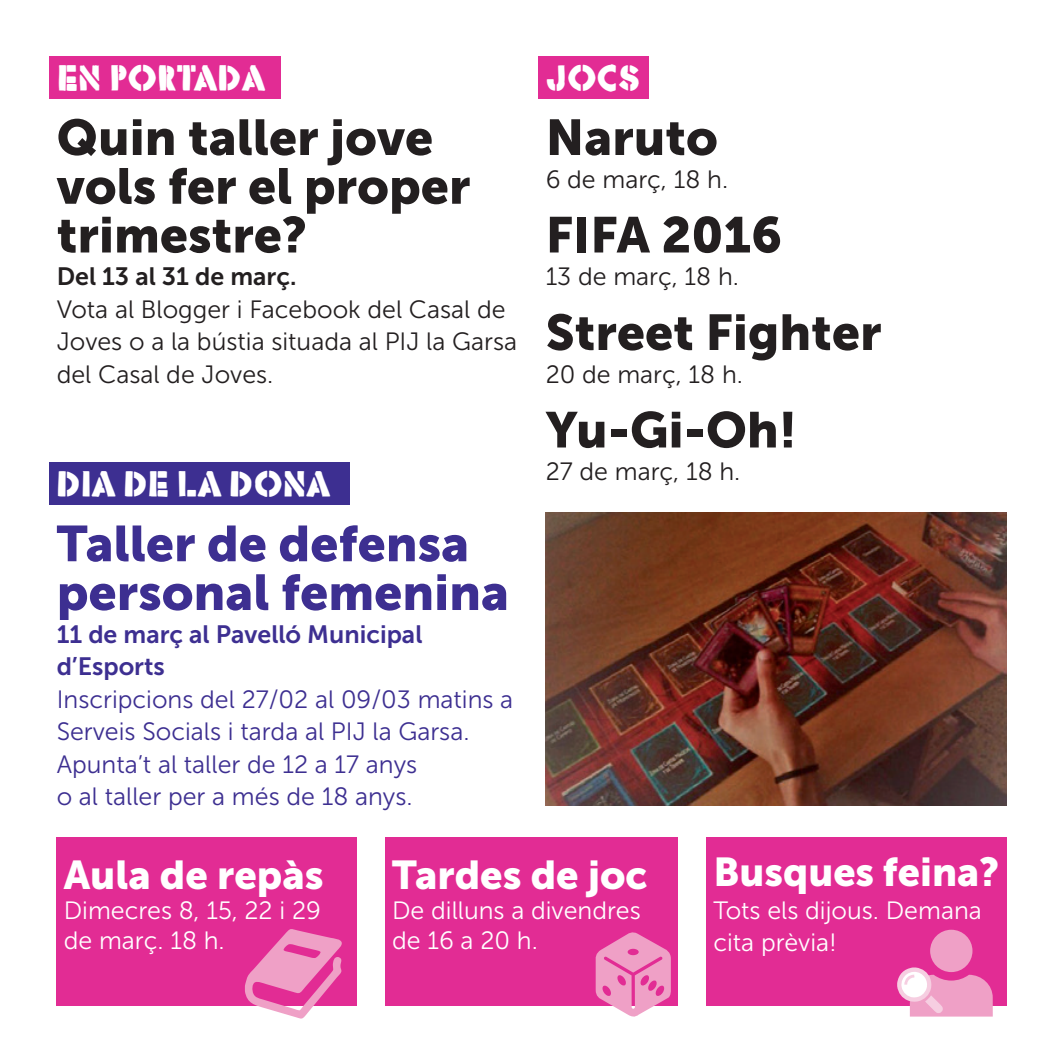
<style>
.page{position:relative;width:1063px;height:1063px;background:#fff}
.page>*{position:absolute;margin:0;border:0;box-sizing:border-box;transform-origin:0 0}
.t1{font:50px/48.8px "Museo Sans 900";color:#231f20}
.t2{font:50px/48.8px "Museo Sans 900";color:#3d2f91}
.t3{font:40px "Museo Sans 900";color:#fff}
.t4{font:30px "Rafika";color:#fff}
.t5{font:25px/32.5px "Museo Sans 300";color:#231f20}
.t6{font:25px/32.5px "Museo Sans 300";color:#3d2f91}
.t7{font:25px/30px "Museo Sans 300";color:#fff}
.t8{font:25px/32.5px "Museo Sans 700";color:#3d2f91}
.t9{font:25px "Museo Sans 700";color:#231f20}
</style>
<div class="page">
<div style="left:50px;top:56px;width:231px;height:43px;background:#e22c94"></div>
<div style="left:50px;top:462px;width:300px;height:43px;background:#3d2f91"></div>
<div style="left:539px;top:56px;width:110px;height:43px;background:#e22c94"></div>
<div style="left:57px;top:837px;width:300px;height:169px;background:#e22c94"></div>
<div style="left:385px;top:837px;width:293px;height:169px;background:#e22c94"></div>
<div style="left:706px;top:837px;width:300px;height:169px;background:#e22c94"></div>
<img style="left:546px;top:512px;width:460px;height:293px">
<svg style="left:595px;top:932px;width:76px;height:85px"></svg>
<svg style="left:245px;top:929px;width:97px;height:90px"></svg>
<div style="left:930px;top:930px;width:42px;height:42px;background:#efa0c6;border-radius:50%"></div>
<svg style="left:897px;top:968px;width:96px;height:49px"></svg>
<p class="t4" style="left:57px;top:54px;width:210px">EN PORTADA</p>
<h1 class="t1" style="left:57px;top:113px;width:415px">Quin taller jove vols fer el proper trimestre?</h1>
<p class="t9" style="left:57px;top:262px;width:241px">Del 13 al 31 de març.</p>
<p class="t5" style="left:57px;top:293px;width:462px">Vota al Blogger i Facebook del Casal de<br>Joves o a la bústia situada al PIJ la Garsa del Casal de Joves.</p>
<p class="t4" style="left:57px;top:460px;width:275px">DIA DE LA DONA</p>
<h1 class="t2" style="left:57px;top:519px;width:454px">Taller de defensa personal femenina</h1>
<p class="t8" style="left:57px;top:618px;width:367px">11 de març al Pavelló Municipal d’Esports</p>
<p class="t6" style="left:57px;top:683px;width:458px">Inscripcions del 27/02 al 09/03 matins a Serveis Socials i tarda al PIJ la Garsa.<br>Apunta’t al taller de 12 a 17 anys<br>o al taller per a més de 18 anys.</p>
<p class="t4" style="left:546px;top:54px;width:97px">JOCS</p>
<h1 class="t1" style="left:546px;top:113px;width:174px">Naruto</h1>
<p class="t5" style="left:546px;top:163px;width:184px">6 de març, 18 h.</p>
<h1 class="t1" style="left:546px;top:210px;width:238px">FIFA 2016</h1>
<p class="t5" style="left:546px;top:260px;width:195px">13 de març, 18 h.</p>
<h1 class="t1" style="left:546px;top:308px;width:337px">Street Fighter</h1>
<p class="t5" style="left:546px;top:358px;width:199px">20 de març, 18 h.</p>
<h1 class="t1" style="left:546px;top:405px;width:253px">Yu-Gi-Oh!</h1>
<p class="t5" style="left:546px;top:455px;width:196px">27 de març, 18 h.</p>
<h2 class="t3" style="left:64px;top:852px;width:261px">Aula de repàs</h2>
<p class="t7" style="left:64px;top:896px;width:259px">Dimecres 8, 15, 22 i 29 de març. 18 h.</p>
<h2 class="t3" style="left:392px;top:852px;width:257px">Tardes de joc</h2>
<p class="t7" style="left:392px;top:896px;width:250px">De dilluns a divendres de 16 a 20 h.</p>
<h2 class="t3" style="left:713px;top:850px;width:287px">Busques feina?</h2>
<p class="t7" style="left:713px;top:894px;width:270px;line-height:32.5px">Tots els dijous. Demana cita prèvia!</p>
</div>
